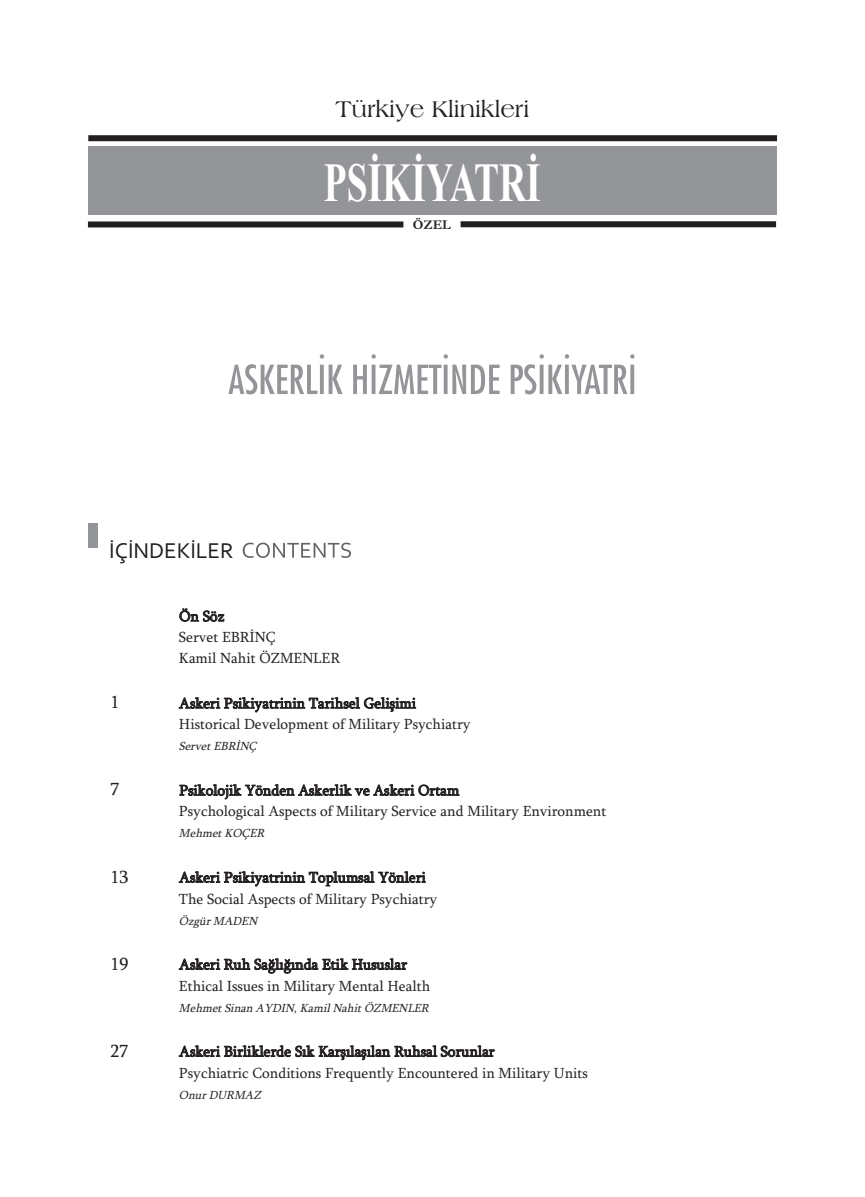
<style>
.page{position:relative;width:865px;height:1197px;background:#fff}
.page>*{position:absolute;margin:0;border:0;box-sizing:border-box;transform-origin:0 0}
.t1{font:700 55.35px "Times New Roman";color:#fff;scale:.68 1}
.t2{font:24px "Americana BT Roman";color:#231f20}
.t3{font:22.5px "Corbel";color:#231f20}
.t4{font:18px "Sylfaen";color:#231f20}
.t5{font:15px/21.1px "Sylfaen";color:#231f20}
.t6{font:700 13.5px "Garamond";color:#231f20}
.t7{font:italic 12px "Sylfaen";color:#231f20}
</style>
<div class="page">
<div style="left:88px;top:147px;width:688px;height:68px;background:#939598"></div>
<div style="left:88px;top:135px;width:689px;height:6px;background:#231f20"></div>
<div style="left:88px;top:221px;width:315px;height:6px;background:#231f20"></div>
<div style="left:460px;top:221px;width:316px;height:6px;background:#231f20"></div>
<svg style="left:243px;top:542px;width:108px;height:16px"></svg>
<div style="left:88px;top:523px;width:9px;height:24px;background:#939598"></div>
<svg style="left:228px;top:354px;width:308px;height:40px"></svg>
<h2 class="t2" style="left:335px;top:94px;width:195px">Türkiye Klinikleri</h2>
<h1 class="t1" style="left:324px;top:149px;width:320px">PSİKİYATRİ</h1>
<p class="t6" style="left:413px;top:216px;width:39px">ÖZEL</p>
<h3 class="t3" style="left:109px;top:536px;width:126px">İÇİNDEKİLER</h3>
<p class="t5" style="left:179px;top:605px;width:163px">Ön Söz<br>Servet EBRİNÇ<br>Kamil Nahit ÖZMENLER</p>
<p class="t4" style="left:110px;top:691px;width:10px">1</p>
<p class="t5" style="left:179px;top:692px;width:293px">Askeri Psikiyatrinin Tarihsel Gelişimi<br>Historical Development of Military Psychiatry</p>
<p class="t7" style="left:179px;top:739px;width:82px">Servet EBRİNÇ</p>
<p class="t4" style="left:110px;top:778px;width:10px">7</p>
<p class="t5" style="left:179px;top:779px;width:429px">Psikolojik Yönden Askerlik ve Askeri Ortam<br>Psychological Aspects of Military Service and Military Environment</p>
<p class="t7" style="left:179px;top:826px;width:90px">Mehmet KOÇER</p>
<p class="t4" style="left:110px;top:865px;width:19px">13</p>
<p class="t5" style="left:179px;top:866px;width:260px">Askeri Psikiyatrinin Toplumsal Yönleri<br>The Social Aspects of Military Psychiatry</p>
<p class="t7" style="left:179px;top:913px;width:83px">Özgür MADEN</p>
<p class="t4" style="left:110px;top:952px;width:19px">19</p>
<p class="t5" style="left:179px;top:953px;width:253px">Askeri Ruh Sağlığında Etik Hususlar<br>Ethical Issues in Military Mental Health</p>
<p class="t7" style="left:179px;top:1000px;width:255px">Mehmet Sinan AYDIN, Kamil Nahit ÖZMENLER</p>
<p class="t4" style="left:110px;top:1039px;width:19px">27</p>
<p class="t5" style="left:179px;top:1040px;width:410px">Askeri Birliklerde Sık Karşılaşılan Ruhsal Sorunlar<br>Psychiatric Conditions Frequently Encountered in Military Units</p>
<p class="t7" style="left:179px;top:1087px;width:87px">Onur DURMAZ</p>
</div>
